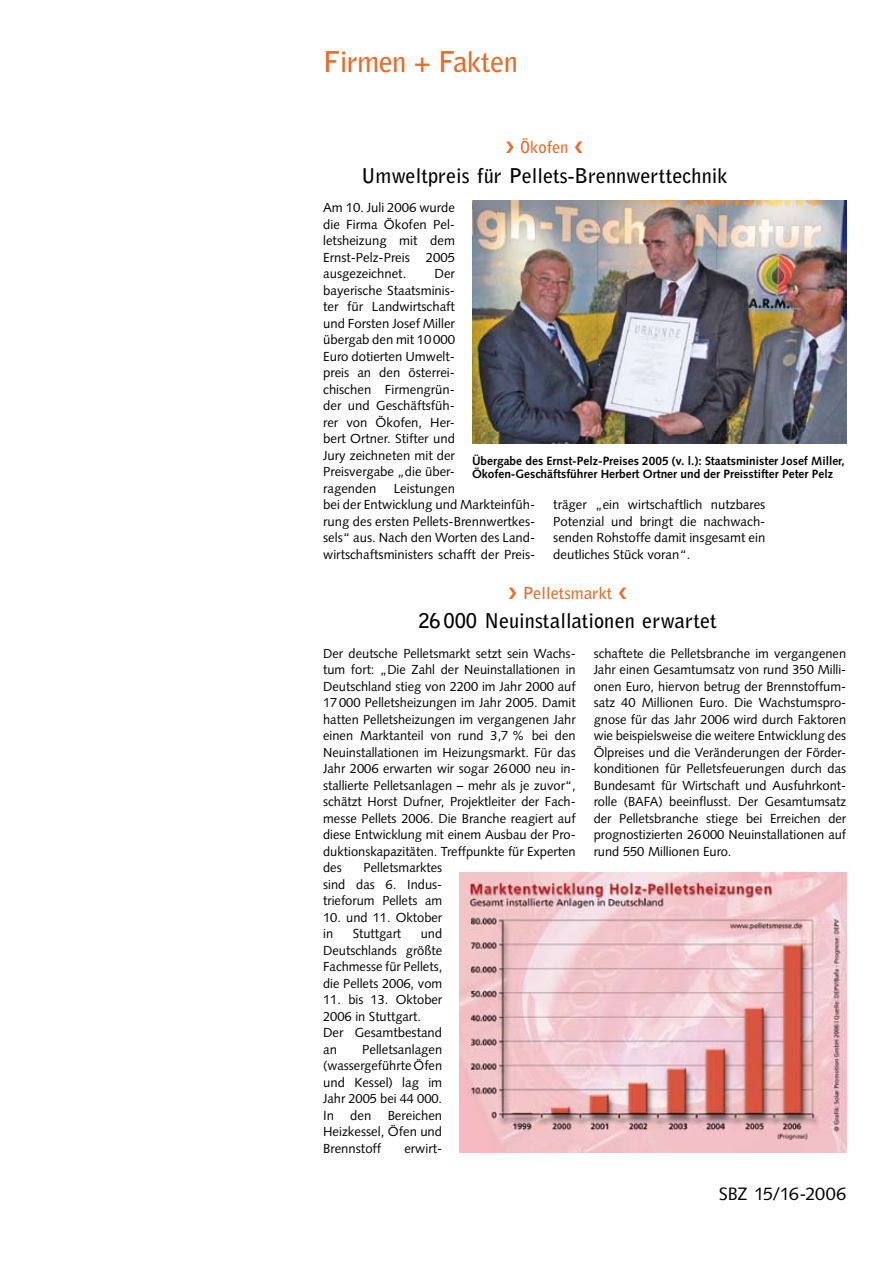
<style>
.page{position:relative;width:893px;height:1263px;background:#fff}
.page>*{position:absolute;margin:0;border:0;box-sizing:border-box;transform-origin:0 0}
.t1{font:700 28.5px "Bell Gothic Std";letter-spacing:-.025em;color:#eb6a28}
.t2{font:700 20.25px "Bell Gothic Std";color:#000}
.t3{font:18px "Syntax LT Std";letter-spacing:-.01em;color:#000}
.t4{font:700 16.5px "Bell Gothic Std";color:#eb6a28}
.t5{font:13.2px/16.5px "Syntax LT Std";color:#000;text-align:justify}
.t6{font:700 12px/13.5px "Syntax LT Std";color:#000}
</style>
<div class="page">
<img style="left:472px;top:201px;width:374px;height:242px">
<img style="left:459px;top:872px;width:387px;height:280px">
<h1 class="t1" style="left:323px;top:45px;width:196px">Firmen + Fakten</h1>
<p class="t4" style="left:506px;top:137px;width:79px">❯ Ökofen ❮</p>
<h2 class="t2" style="left:361px;top:163px;width:368px">Umweltpreis für Pellets-Brennwerttechnik</h2>
<p class="t5" style="left:323px;top:199px;width:133px">Am 10. Juli 2006 wurde die Firma Ökofen Pel&shy;letsheizung mit dem Ernst-Pelz-Preis 2005 ausgezeichnet.</p>
<p class="t5" style="left:323px;top:265px;width:133px;text-indent:111px">Der bayerische Staatsminis&shy;ter für Landwirtschaft und Forsten Josef Miller übergab den mit 10000<br>Euro dotierten Umwelt&shy;preis an den österrei&shy;chischen Firmengrün&shy;der und Geschäftsfüh&shy;rer von Ökofen, Her&shy;bert Ortner. Stifter und Jury zeichneten mit der Preisvergabe „die über&shy;ragenden</p>
<p class="t6" style="left:472px;top:454px;width:374px">Übergabe des Ernst-Pelz-Preises 2005 (v. l.): Staatsminister Josef Miller,<br>Ökofen-Geschäftsführer Herbert Ortner und der Preisstifter Peter Pelz</p>
<p class="t5" style="left:323px;top:480px;width:214px;text-align:left;text-indent:71px">Leistungen<br>bei der Entwicklung und Markteinfüh&shy;rung des ersten Pellets-Brennwertkes&shy;sels“ aus. Nach den Worten des Land&shy;wirtschaftsministers schafft der Preis-</p>
<p class="t5" style="left:553px;top:496px;width:214px">träger „ein wirtschaftlich nutzbares Potenzial und bringt die nachwach&shy;senden Rohstoffe damit insgesamt ein deutliches Stück voran“.</p>
<p class="t4" style="left:509px;top:583px;width:120px">❯ Pelletsmarkt ❮</p>
<h2 class="t2" style="left:418px;top:609px;width:300px">26000 Neuinstallationen erwartet</h2>
<p class="t5" style="left:323px;top:645px;width:254px">Der deutsche Pelletsmarkt setzt sein Wachs&shy;tum fort: „Die Zahl der Neuinstallationen in Deutschland stieg von 2200 im Jahr 2000 auf 17000 Pelletsheizungen im Jahr 2005. Damit hatten Pelletsheizungen im vergangenen Jahr einen Marktanteil von rund 3,7 % bei den Neuinstallationen im Heizungsmarkt. Für das Jahr 2006 erwarten wir sogar 26000 neu in&shy;stallierte Pelletsanlagen – mehr als je zuvor“, schätzt Horst Dufner, Projektleiter der Fach&shy;messe Pellets 2006. Die Branche reagiert auf diese Entwicklung mit einem Ausbau der Pro&shy;duktionskapazitäten. Treffpunkte für Experten des</p>
<p class="t5" style="left:594px;top:645px;width:254px">schaftete die Pelletsbranche im vergangenen Jahr einen Gesamtumsatz von rund 350 Milli&shy;onen Euro, hiervon betrug der Brennstoffum&shy;satz 40 Millionen Euro. Die Wachstumspro&shy;gnose für das Jahr 2006 wird durch Faktoren wie beispielsweise die weitere Entwicklung des Ölpreises und die Veränderungen der Förder&shy;konditionen für Pelletsfeuerungen durch das Bundesamt für Wirtschaft und Ausfuhrkont&shy;rolle (BAFA) beeinflusst. Der Gesamtumsatz der Pelletsbranche stiege bei Erreichen der prognostizierten 26000 Neuinstallationen auf rund 550 Millionen Euro.</p>
<p class="t5" style="left:323px;top:859px;width:121px;text-indent:40px">Pelletsmarktes sind das 6. Indus&shy;trieforum Pellets am</p>
<p class="t5" style="left:323px;top:909px;width:121px">10. und 11. Oktober in</p>
<p class="t5" style="left:323px;top:925px;width:121px;text-indent:98px">und Deutschlands größte Fachmesse für Pellets, die Pellets 2006, vom</p>
<p class="t5" style="left:323px;top:991px;width:121px;text-align:left">11. bis 13. Oktober<br>2006 in Stuttgart.<br>Der Gesamtbestand an</p>
<p class="t5" style="left:353px;top:925px;width:50px">Stuttgart</p>
<p class="t5" style="left:323px;top:1041px;width:121px;text-indent:39px">Pelletsanlagen (wassergeführte Öfen und Kessel) lag im Jahr 2005 bei 44 000.<br>In den Bereichen Heizkessel, Öfen und Brennstoff</p>
<p class="t5" style="left:404px;top:1140px;width:39px">erwirt-</p>
<h3 class="t3" style="left:719px;top:1183px;width:129px">SBZ 15/16-2006</h3>
</div>
